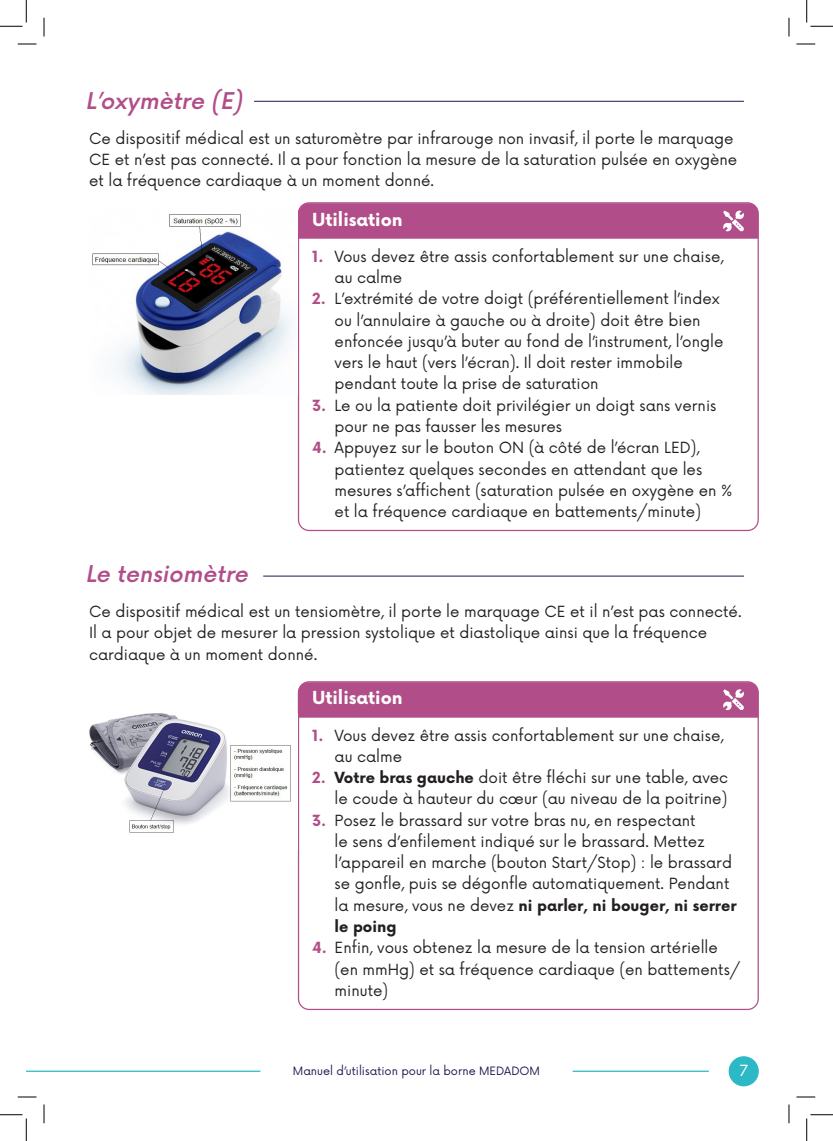
<style>
.page{position:relative;width:833px;height:1141px;background:#fff}
.page>*{position:absolute;margin:0;border:0;box-sizing:border-box;transform-origin:0 0}
.soustitre{font:italic 500 22.5px "Now";color:#b14e89}
.texte{font:700 17.5px "Now";color:#fff}
.texte-2{font:15px/21.2px "Now";color:#231f20}
.t1{font:15px "Now";color:#fff}
.t2{font:11.25px "Now";color:#211452}
.s1{font-weight:700;color:#b14e89}
.s2{font-weight:700}
</style>
<div class="page">
<div style="left:728px;top:1056px;width:30px;height:30px;background:#2db8c5;border-radius:50%"></div>
<hr style="left:26px;top:1070px;width:234px;height:1px;background:#2db8c5">
<hr style="left:572px;top:1070px;width:136px;height:1px;background:#2db8c5">
<img style="left:92px;top:214px;width:200px;height:180px">
<img style="left:89px;top:713px;width:202px;height:120px">
<hr style="left:263px;top:575px;width:480px;height:1px;background:#211452">
<hr style="left:254px;top:101px;width:489px;height:1px;background:#211452">
<div style="left:298px;top:682px;width:460px;height:35px;background:#b14e89"></div>
<svg style="left:298px;top:203px;width:460px;height:36px;background:#b2528b"></svg>
<svg style="left:18px;top:43px;width:18px;height:2px"></svg>
<svg style="left:796px;top:43px;width:18px;height:2px"></svg>
<svg style="left:18px;top:1096px;width:18px;height:1px"></svg>
<svg style="left:796px;top:1096px;width:18px;height:1px"></svg>
<svg style="left:43px;top:18px;width:2px;height:18px"></svg>
<svg style="left:43px;top:1104px;width:2px;height:19px"></svg>
<svg style="left:788px;top:18px;width:1px;height:18px"></svg>
<svg style="left:788px;top:1104px;width:1px;height:19px"></svg>
<svg style="left:0;top:0;width:27px;height:27px"></svg>
<svg style="left:0;top:1114px;width:27px;height:26px"></svg>
<svg style="left:806px;top:0;width:26px;height:27px"></svg>
<svg style="left:806px;top:1114px;width:26px;height:26px"></svg>
<p class="soustitre" style="left:85px;top:83px;width:164px">L’oxy mètre (E)</p>
<p class="texte-2" style="left:89px;top:127px;width:649px">Ce dispositif médical est un saturomètre par infrarouge non invasif, il porte le marquage<br>CE et n’est pas connecté. Il a pour fonction la mesure de la saturation pulsée en oxygène et la fréquence cardiaque à un moment donné.</p>
<p class="soustitre" style="left:85px;top:556px;width:169px">Le tensiomètre</p>
<p class="texte" style="left:312px;top:206px;width:92px">Utilisation</p>
<p class="texte-2" style="left:334px;top:245px;width:390px;text-indent:-22px"><span class="s1">1.</span> Vous devez être assis confortablement sur une chaise, au calme</p>
<p class="texte-2" style="left:334px;top:287px;width:390px;text-indent:-22px"><span class="s1">2.</span> L’extrémité de votre doigt (préférentiellement l’index ou l’annulaire à gauche ou à droite) doit être bien enfoncée jusqu’à buter au fond de l’instrument, l’ongle vers le haut (vers l’écran). Il doit rester immobile pendant toute la prise de saturation</p>
<p class="texte-2" style="left:334px;top:393px;width:383px;text-indent:-22px"><span class="s1">3.</span> Le ou la patiente doit privilégier un doigt sans vernis pour ne pas fausser les mesures</p>
<p class="texte-2" style="left:334px;top:436px;width:399px;text-indent:-22px"><span class="s1">4.</span> Appuyez sur le bouton ON (à côté de l’écran LED), patientez quelques secondes en attendant que les mesures s’affichent (saturation pulsée en oxygène en % et la fréquence cardiaque en battements/minute)</p>
<p class="texte-2" style="left:89px;top:599px;width:653px">Ce dispositif médical est un tensiomètre, il porte le marquage CE et il n’est pas connecté.<br>Il a pour objet de mesurer la pression systolique et diastolique ainsi que la fréquence cardiaque à un moment donné.</p>
<p class="texte" style="left:312px;top:685px;width:92px">Utilisation</p>
<p class="texte-2" style="left:334px;top:723px;width:390px;text-indent:-22px"><span class="s1">1.</span> Vous devez être assis confortablement sur une chaise, au calme</p>
<p class="texte-2" style="left:312px;top:766px;width:417px;text-align:right"><span class="s1">2.</span> <span class="s2">Votre bras gauche</span> doit être fléchi sur une table, avec le coude à hauteur du cœur (au niveau de la poitrine)</p>
<p class="texte-2" style="left:334px;top:808px;width:403px;text-indent:-22px"><span class="s1">3.</span> Posez le brassard sur votre bras nu, en respectant<br>le sens d’enfilement indiqué sur le brassard. Mettez l’appareil en marche (bouton Start/Stop) : le brassard se gonfle, puis se dégonfle automatiquement. Pendant la mesure, vous ne devez <span class="s2">ni parler, ni bouger, ni serrer le poing</span></p>
<p class="texte-2" style="left:334px;top:936px;width:407px;text-indent:-22px"><span class="s1">4.</span> Enfin, vous obtenez la mesure de la tension artérielle (en mmHg) et sa fréquence cardiaque (en battements/ minute)</p>
<p class="t2" style="left:293px;top:1061px;width:248px">Manuel d’utilisation pour la borne MEDADOM</p>
<p class="t1" style="left:739px;top:1058px;width:10px">7</p>
</div>
